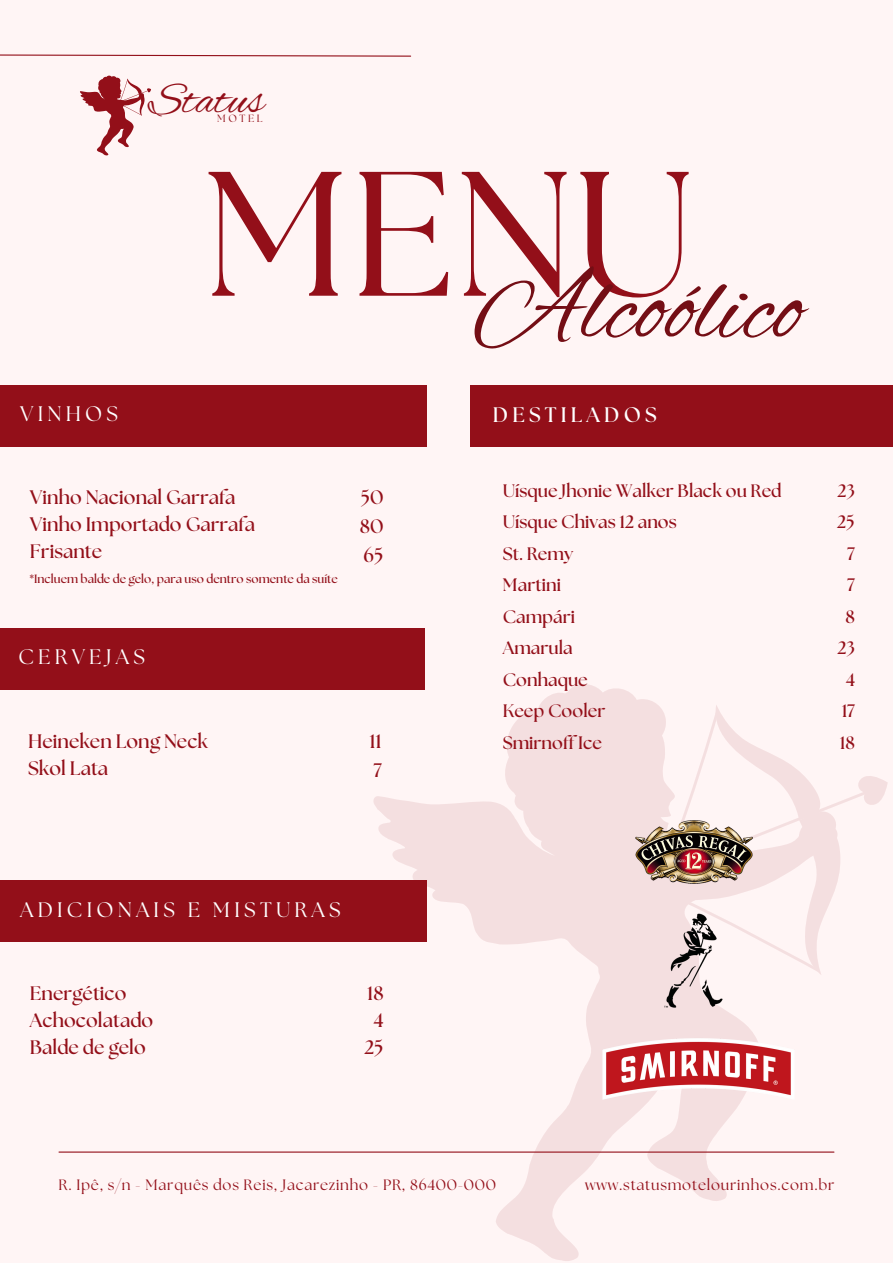
<style>
.page{position:relative;width:893px;height:1264px;background:#fff}
.page>*{position:absolute;margin:0;border:0;box-sizing:border-box;transform-origin:0 0}
.t1{font:176.85px "The Seasons";color:#930f19}
.t2{font:104.55px "Alex Brush";color:#740e15}
.t3{font:45.6px "Alex Brush";color:#930f19}
.t4{font:21px "The Seasons";letter-spacing:.2em;color:#fff}
.t5{font:700 21px "The Seasons";letter-spacing:.2em;color:#fff}
.t6{font:700 19.5px "The Seasons";color:#930f19}
.t7{font:700 18px "The Seasons";color:#930f19}
.t8{font:15px "The Seasons";letter-spacing:.05em;color:#930f19}
.t9{font:700 12px "The Seasons";color:#930f19}
.t10{font:10.5px "The Seasons";letter-spacing:.24em;color:#930f19}
</style>
<div class="page">
<div style="left:0;top:0;width:892px;height:1262px;background:#fff5f5"></div>
<svg style="left:824px;top:776px;width:63px;height:139px"></svg>
<svg style="left:373px;top:684px;width:451px;height:577px"></svg>
<div style="left:470px;top:384px;width:422px;height:62px;background:#930f19"></div>
<hr style="left:59px;top:1151px;width:774px;height:1px;background:#930f19">
<svg style="left:0;top:54px;width:412px;height:3px"></svg>
<div style="left:0;top:384px;width:426px;height:62px;background:#930f19"></div>
<div style="left:0;top:627px;width:425px;height:62px;background:#930f19"></div>
<div style="left:0;top:880px;width:426px;height:62px;background:#930f19"></div>
<svg style="left:80px;top:75px;width:71px;height:81px"></svg>
<img style="left:639px;top:913px;width:109px;height:104px">
<img style="left:576px;top:1024px;width:244px;height:89px">
<img style="left:633px;top:817px;width:121px;height:69px">
<p class="t3" style="left:148px;top:74px;width:117px">Status</p>
<p class="t10" style="left:217px;top:114px;width:47px">MOTEL</p>
<p class="t4" style="left:20px;top:404px;width:99px">VINHOS</p>
<p class="t1" style="left:203px;top:154px;width:492px">MENU</p>
<p class="t2" style="left:474px;top:250px;width:330px">Alcoólico</p>
<p class="t5" style="left:492px;top:405px;width:165px">DESTILADOS</p>
<p class="t6" style="left:30px;top:489px;width:207px">Vinho Nacional Garrafa</p>
<p class="t6" style="left:30px;top:516px;width:227px">Vinho Importado Garrafa</p>
<p class="t6" style="left:30px;top:543px;width:74px">Frisante</p>
<p class="t9" style="left:30px;top:573px;width:309px">*Incluem balde de gelo, para uso dentro somente da suíte</p>
<p class="t6" style="left:361px;top:489px;width:24px">50</p>
<p class="t6" style="left:360px;top:518px;width:25px">80</p>
<p class="t6" style="left:363px;top:546px;width:21px">65</p>
<p class="t4" style="left:18px;top:647px;width:128px">CERVEJAS</p>
<p class="t6" style="left:28px;top:732px;width:181px">Heineken Long Neck</p>
<p class="t6" style="left:28px;top:759px;width:82px">Skol Lata</p>
<p class="t6" style="left:369px;top:732px;width:14px">11</p>
<p class="t6" style="left:374px;top:761px;width:9px">7</p>
<p class="t7" style="left:502px;top:482px;width:280px">Uísque Jhonie Walker Black ou Red</p>
<p class="t7" style="left:502px;top:513px;width:176px">Uísque Chivas 12 anos</p>
<p class="t7" style="left:502px;top:545px;width:72px">St. Remy</p>
<p class="t7" style="left:502px;top:576px;width:60px">Martini</p>
<p class="t7" style="left:502px;top:608px;width:74px">Campári</p>
<p class="t7" style="left:502px;top:639px;width:71px">Amarula</p>
<p class="t7" style="left:502px;top:671px;width:87px">Conhaque</p>
<p class="t7" style="left:502px;top:702px;width:104px">Keep Cooler</p>
<p class="t7" style="left:502px;top:734px;width:101px">Smirnoff Ice</p>
<p class="t7" style="left:837px;top:482px;width:19px">23</p>
<p class="t7" style="left:837px;top:513px;width:19px">25</p>
<p class="t7" style="left:847px;top:545px;width:9px">7</p>
<p class="t7" style="left:847px;top:576px;width:9px">7</p>
<p class="t7" style="left:845px;top:608px;width:11px">8</p>
<p class="t7" style="left:837px;top:639px;width:19px">23</p>
<p class="t7" style="left:845px;top:671px;width:11px">4</p>
<p class="t7" style="left:841px;top:702px;width:15px">17</p>
<p class="t7" style="left:839px;top:734px;width:17px">18</p>
<p class="t4" style="left:20px;top:900px;width:322px">ADICIONAIS E MISTURAS</p>
<p class="t6" style="left:30px;top:984px;width:98px">Energético</p>
<p class="t6" style="left:30px;top:1011px;width:125px">Achocolatado</p>
<p class="t6" style="left:30px;top:1038px;width:117px">Balde de gelo</p>
<p class="t6" style="left:367px;top:984px;width:18px">18</p>
<p class="t6" style="left:373px;top:1011px;width:11px">4</p>
<p class="t6" style="left:364px;top:1038px;width:21px">25</p>
<p class="t8" style="left:58px;top:1178px;width:439px">R. Ipê, s/n - Marquês dos Reis, Jacarezinho - PR, 86400-000</p>
<p class="t8" style="left:585px;top:1178px;width:251px">www.statusmotelourinhos.com.br</p>
</div>
